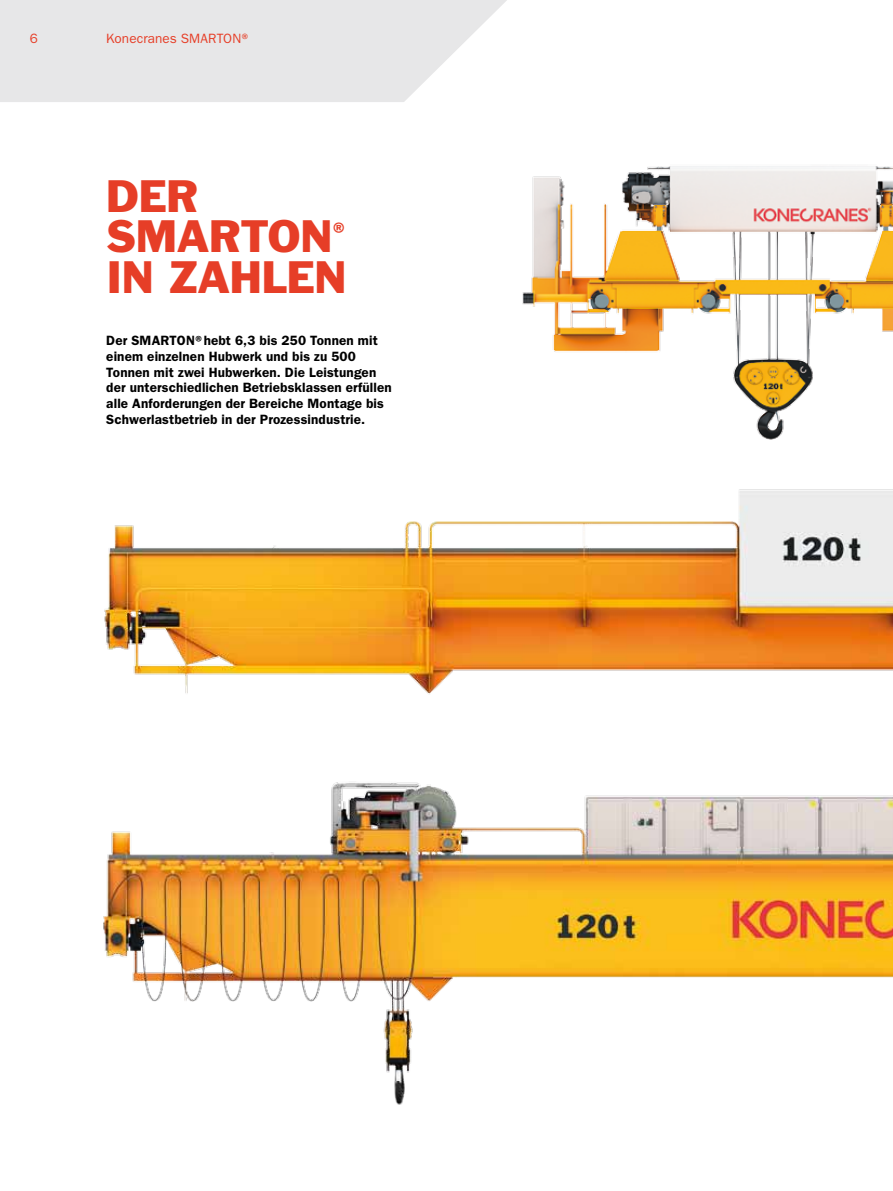
<style>
.page{position:relative;width:893px;height:1191px;background:#fff}
.page>*{position:absolute;margin:0;border:0;box-sizing:border-box;transform-origin:0 0}
.t1{font:42px/40.5px "Franklin Gothic Std";letter-spacing:-.015em;color:#e63e27}
.t2{font:600 24.3px "ITC Franklin Gothic Std";color:#e63e27}
.t3{font:600 13.5px/15.8px "ITC Franklin Gothic Std";letter-spacing:.01em;color:#000}
.t4{font:13.5px "ITC Franklin Gothic Std";letter-spacing:.005em;color:#e63e27}
</style>
<div class="page">
<svg style="left:0;top:0;width:507px;height:102px;background:#e9e9ea"></svg>
<img style="left:522px;top:166px;width:371px;height:274px">
<img style="left:104px;top:489px;width:789px;height:205px">
<img style="left:103px;top:782px;width:790px;height:323px">
<p class="t4" style="left:30px;top:31px;width:10px">6</p>
<p class="t4" style="left:106px;top:31px;width:147px">Konecranes Smarton®</p>
<h1 class="t1" style="left:106px;top:175px;width:80px">DER<br>SMARTON</h1>
<h2 class="t2" style="left:333px;top:216px;width:20px">®</h2>
<h1 class="t1" style="left:106px;top:256px;width:242px">IN ZAHLEN</h1>
<p class="t3" style="left:106px;top:332px;width:287px">Der SMARTON®hebt 6,3 bis 250 Tonnen mit einem einzelnen Hubwerk und bis zu 500<br>Tonnen mit zwei Hubwerken. Die Leistungen der unterschiedlichen Betriebsklassen erfüllen alle Anforderungen der Bereiche Montage bis Schwerlastbetrieb in der Prozessindustrie.</p>
</div>
